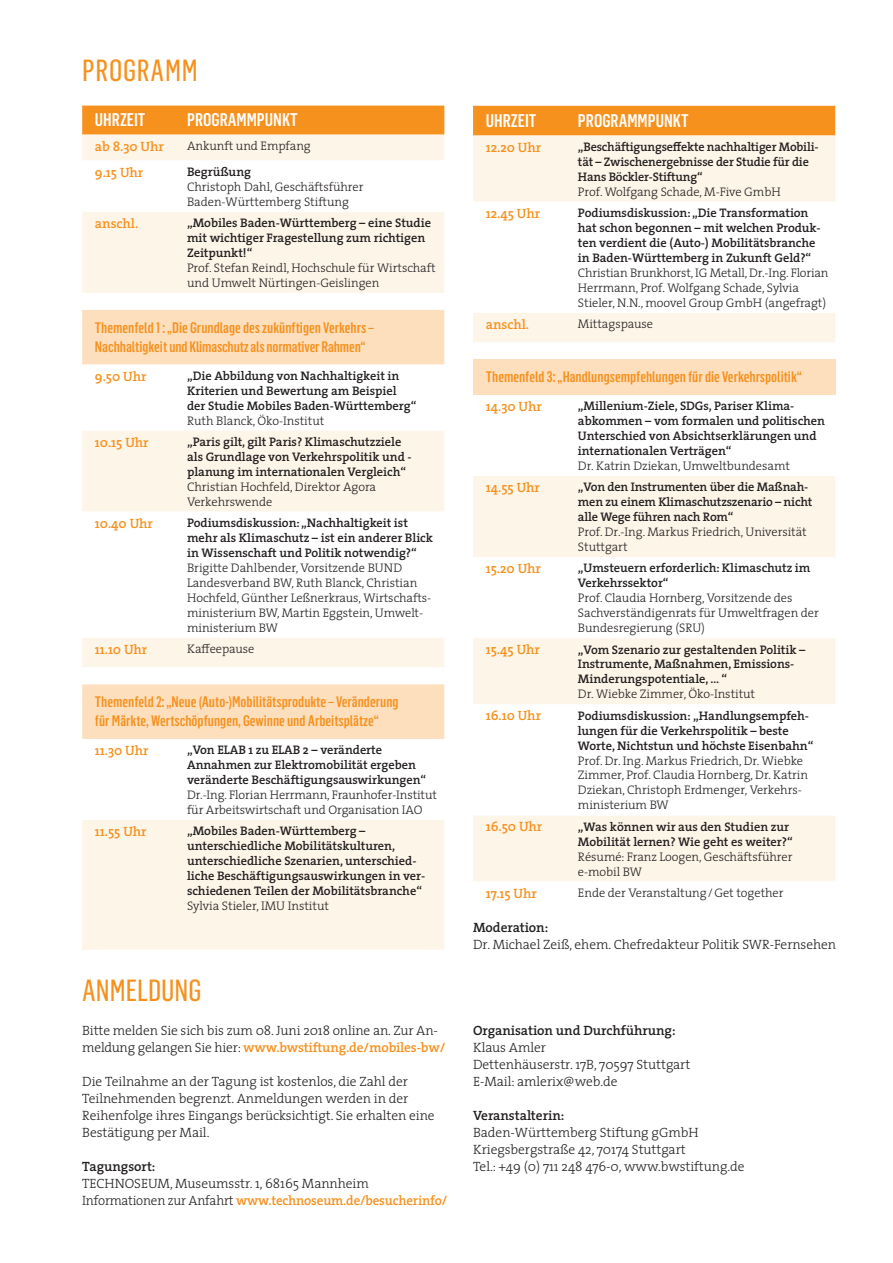
<style>
.page{position:relative;width:893px;height:1263px;background:#fff}
.page>*{position:absolute;margin:0;border:0;box-sizing:border-box;transform-origin:0 0}
.t1{font:30px "Flama Cond Basic";color:#f6911e}
.t2{font:30px "Flama Cond Basic";letter-spacing:.025em;color:#f6911e}
.t3{font:500 18px "Flama Cond";color:#fff}
.t4{font:500 15px/19.2px "Flama Cond";color:#f6911e}
.t5{font:300 13.5px/17px "The Serif";letter-spacing:-.005em;color:#231f20}
.t6{font:600 13.5px "The Serif";letter-spacing:-.005em;color:#f6911e}
.t7{font:600 13.5px "The Serif";letter-spacing:-.005em;color:#231f20}
.t8{font:600 12.45px/15px "The Serif";letter-spacing:-.005em;color:#231f20}
.t9{font:300 12.45px/15px "The Serif";letter-spacing:-.005em;color:#231f20}
.s1{font-weight:600;color:#f6911e}
</style>
<div class="page">
<div style="left:82px;top:106px;width:362px;height:29px;background:#f6911e"></div>
<div style="left:82px;top:135px;width:362px;height:815px;background:#fef5e9"></div>
<svg style="left:82px;top:161px;width:362px;height:659px"></svg>
<svg style="left:82px;top:310px;width:362px;height:429px"></svg>
<div style="left:473px;top:106px;width:362px;height:30px;background:#f6911e"></div>
<div style="left:473px;top:136px;width:362px;height:745px;background:#fef5e9"></div>
<svg style="left:473px;top:202px;width:362px;height:613px"></svg>
<div style="left:473px;top:359px;width:362px;height:36px;background:#fddfbe"></div>
<h1 class="t2" style="left:82px;top:51px;width:117px">PROGRAMM</h1>
<h2 class="t3" style="left:95px;top:108px;width:52px">UHRZEIT</h2>
<h2 class="t3" style="left:187px;top:108px;width:112px">PROGRAMMPUNKT</h2>
<p class="t6" style="left:95px;top:135px;width:70px">ab 8.30 Uhr</p>
<p class="t9" style="left:187px;top:138px;width:125px">Ankunft und Empfang</p>
<p class="t6" style="left:95px;top:161px;width:50px">9.15 Uhr</p>
<p class="t8" style="left:187px;top:164px;width:65px">Begrüßung</p>
<p class="t9" style="left:187px;top:179px;width:178px">Christoph Dahl, Geschäftsführer<br>Baden-Württemberg Stiftung</p>
<p class="t6" style="left:95px;top:212px;width:45px">anschl.</p>
<p class="t8" style="left:187px;top:215px;width:246px">„Mobiles Baden-Württemberg – eine Studie mit wichtiger Fragestellung zum richtigen<br>Zeitpunkt!“</p>
<p class="t9" style="left:187px;top:260px;width:250px">Prof. Stefan Reindl, Hochschule für Wirtschaft und Umwelt Nürtingen-Geislingen</p>
<p class="t4" style="left:95px;top:317px;width:280px">Themenfeld 1 : „Die Grundlage des zukünftigen Verkehrs –<br>Nachhaltigkeit und Klimaschutz als normativer Rahmen“</p>
<p class="t6" style="left:95px;top:365px;width:53px">9.50 Uhr</p>
<p class="t8" style="left:187px;top:368px;width:231px">„Die Abbildung von Nachhaltigkeit in<br>Kriterien und Bewertung am Beispiel der Studie Mobiles Baden-Württemberg“</p>
<p class="t9" style="left:187px;top:412px;width:139px">Ruth Blanck, Öko-Institut</p>
<p class="t6" style="left:95px;top:431px;width:55px">10.15 Uhr</p>
<p class="t8" style="left:187px;top:434px;width:226px">„Paris gilt, gilt Paris? Klimaschutzziele als Grundlage von Verkehrspolitik und - planung im internationalen Vergleich“</p>
<p class="t9" style="left:187px;top:479px;width:191px">Christian Hochfeld, Direktor Agora<br>Verkehrswende</p>
<p class="t6" style="left:95px;top:512px;width:60px">10.40 Uhr</p>
<p class="t8" style="left:187px;top:515px;width:247px">Podiumsdiskussion: „Nachhaltigkeit ist mehr als Klimaschutz – ist ein anderer Blick in Wissenschaft und Politik notwendig?“</p>
<p class="t9" style="left:187px;top:560px;width:246px">Brigitte Dahlbender, Vorsitzende BUND Landesverband BW, Ruth Blanck, Christian Hochfeld, Günther Leßnerkraus, Wirtschafts&shy;ministerium BW, Martin Eggstein, Umwelt&shy;ministerium BW</p>
<p class="t6" style="left:95px;top:638px;width:54px">11.10 Uhr</p>
<p class="t9" style="left:187px;top:641px;width:69px">Kaffeepause</p>
<p class="t4" style="left:95px;top:691px;width:305px">Themenfeld 2: „Neue (Auto-)Mobilitätsprodukte – Veränderung für Märkte, Wertschöpfungen, Gewinne und Arbeitsplätze“</p>
<p class="t6" style="left:95px;top:739px;width:55px">11.30 Uhr</p>
<p class="t8" style="left:187px;top:742px;width:241px">„Von ELAB 1 zu ELAB 2 – veränderte<br>Annahmen zur Elektromobilität ergeben veränderte Beschäftigungsauswirkungen“</p>
<p class="t9" style="left:187px;top:787px;width:251px">Dr.-Ing. Florian Herrmann, Fraunhofer-Institut für Arbeitswirtschaft und Organisation IAO</p>
<p class="t6" style="left:95px;top:820px;width:53px">11.55 Uhr</p>
<p class="t8" style="left:187px;top:823px;width:240px">„Mobiles Baden-Württemberg – unterschiedliche Mobilitätskulturen, unterschiedliche Szenarien, unterschied&shy;liche Beschäftigungsauswirkungen in ver&shy;schiedenen Teilen der Mobilitätsbranche“</p>
<p class="t9" style="left:187px;top:898px;width:143px">Sylvia Stieler, IMU Institut</p>
<h1 class="t1" style="left:82px;top:970px;width:121px">ANMELDUNG</h1>
<p class="t5" style="left:82px;top:1021px;width:365px">Bitte melden Sie sich bis zum 08. Juni 2018 online an. Zur An&shy;meldung gelangen Sie hier: <span class="s1">www.bwstiftung.de/mobiles-bw/</span></p>
<p class="t5" style="left:82px;top:1072px;width:354px">Die Teilnahme an der Tagung ist kostenlos, die Zahl der Teilnehmenden begrenzt. Anmeldungen werden in der Reihenfolge ihres Eingangs berücksichtigt. Sie erhalten eine Bestätigung per Mail.</p>
<p class="t7" style="left:82px;top:1155px;width:75px">Tagungsort:</p>
<p class="t5" style="left:82px;top:1174px;width:367px">TECHNOSEUM, Museumsstr. 1, 68165 Mannheim<br>Informationen zur Anfahrt <span class="s1">www.technoseum.de/besucherinfo/</span></p>
<h2 class="t3" style="left:486px;top:109px;width:52px">UHRZEIT</h2>
<h2 class="t3" style="left:578px;top:109px;width:112px">PROGRAMMPUNKT</h2>
<p class="t6" style="left:486px;top:136px;width:57px">12.20 Uhr</p>
<p class="t8" style="left:578px;top:139px;width:242px">„Beschäftigungseffekte nachhaltiger Mobili&shy;tät – Zwischenergebnisse der Studie für die<br>Hans Böckler-Stiftung“</p>
<p class="t9" style="left:578px;top:184px;width:204px">Prof. Wolfgang Schade, M-Five GmbH</p>
<p class="t6" style="left:486px;top:202px;width:56px">12.45 Uhr</p>
<p class="t8" style="left:578px;top:205px;width:244px">Podiumsdiskussion: „Die Transformation hat schon begonnen – mit welchen Produk&shy;ten verdient die (Auto-) Mobilitätsbranche in Baden-Württemberg in Zukunft Geld?“</p>
<p class="t9" style="left:578px;top:265px;width:252px">Christian Brunkhorst, IG Metall, Dr.-Ing. Florian<br>Herrmann, Prof. Wolfgang Schade, Sylvia<br>Stieler, N.N., moovel Group GmbH (angefragt)</p>
<p class="t6" style="left:486px;top:313px;width:45px">anschl.</p>
<p class="t9" style="left:578px;top:316px;width:77px">Mittagspause</p>
<p class="t4" style="left:486px;top:367px;width:318px">Themenfeld 3: „Handlungsempfehlungen für die Verkehrspolitik“</p>
<p class="t6" style="left:486px;top:395px;width:58px">14.30 Uhr</p>
<p class="t8" style="left:578px;top:398px;width:249px">„Millenium-Ziele, SDGs, Pariser Klima&shy;abkommen – vom formalen und politischen Unterschied von Absichtserklärungen und internationalen Verträgen“</p>
<p class="t9" style="left:578px;top:458px;width:213px">Dr. Katrin Dziekan, Umweltbundesamt</p>
<p class="t6" style="left:486px;top:476px;width:56px">14.55 Uhr</p>
<p class="t8" style="left:578px;top:479px;width:236px">„Von den Instrumenten über die Maßnah&shy;men zu einem Klimaschutzszenario – nicht alle Wege führen nach Rom“</p>
<p class="t9" style="left:578px;top:524px;width:230px">Prof. Dr.-Ing. Markus Friedrich, Universität<br>Stuttgart</p>
<p class="t6" style="left:486px;top:557px;width:57px">15.20 Uhr</p>
<p class="t8" style="left:578px;top:560px;width:234px">„Umsteuern erforderlich: Klimaschutz im<br>Verkehrssektor“</p>
<p class="t9" style="left:578px;top:590px;width:242px">Prof. Claudia Hornberg, Vorsitzende des<br>Sachverständigenrats für Umweltfragen der<br>Bundesregierung (SRU)</p>
<p class="t6" style="left:486px;top:638px;width:56px">15.45 Uhr</p>
<p class="t8" style="left:578px;top:641px;width:229px">„Vom Szenario zur gestaltenden Politik –<br>Instrumente, Maßnahmen, Emissions-<br>Minderungspotentiale, … “</p>
<p class="t9" style="left:578px;top:686px;width:179px">Dr. Wiebke Zimmer, Öko-Institut</p>
<p class="t6" style="left:486px;top:705px;width:57px">16.10 Uhr</p>
<p class="t8" style="left:578px;top:708px;width:237px">Podiumsdiskussion: „Handlungsempfeh&shy;lungen für die Verkehrspolitik – beste<br>Worte, Nichtstun und höchste Eisenbahn“</p>
<p class="t9" style="left:578px;top:752px;width:232px">Prof. Dr. Ing. Markus Friedrich, Dr. Wiebke Zimmer, Prof. Claudia Hornberg, Dr. Katrin Dziekan, Christoph Erdmenger, Verkehrs&shy;ministerium BW</p>
<p class="t6" style="left:486px;top:816px;width:58px">16.50 Uhr</p>
<p class="t8" style="left:578px;top:819px;width:216px">„Was können wir aus den Studien zur<br>Mobilität lernen? Wie geht es weiter?“</p>
<p class="t9" style="left:578px;top:848px;width:216px">Résumé: Franz Loogen, Geschäftsführer e-mobil BW</p>
<p class="t6" style="left:486px;top:882px;width:53px">17.15 Uhr</p>
<p class="t9" style="left:578px;top:885px;width:207px">Ende der Veranstaltung/Get together</p>
<p class="t7" style="left:473px;top:916px;width:77px">Moderation:</p>
<p class="t5" style="left:473px;top:935px;width:365px">Dr. Michael Zeiß, ehem. Chefredakteur Politik SWR-Fernsehen</p>
<p class="t7" style="left:473px;top:1019px;width:204px">Organisation und Durchführung:</p>
<p class="t5" style="left:473px;top:1038px;width:219px">Klaus Amler<br>Dettenhäuserstr. 17B, 70597 Stuttgart<br>E-Mail: amlerix@web.de</p>
<p class="t7" style="left:473px;top:1104px;width:93px">Veranstalterin:</p>
<p class="t5" style="left:473px;top:1123px;width:273px">Baden-Württemberg Stiftung gGmbH<br>Kriegsbergstraße 42, 70174 Stuttgart<br>Tel.: +49 (0) 711 248 476-0, www.bwstiftung.de</p>
</div>
